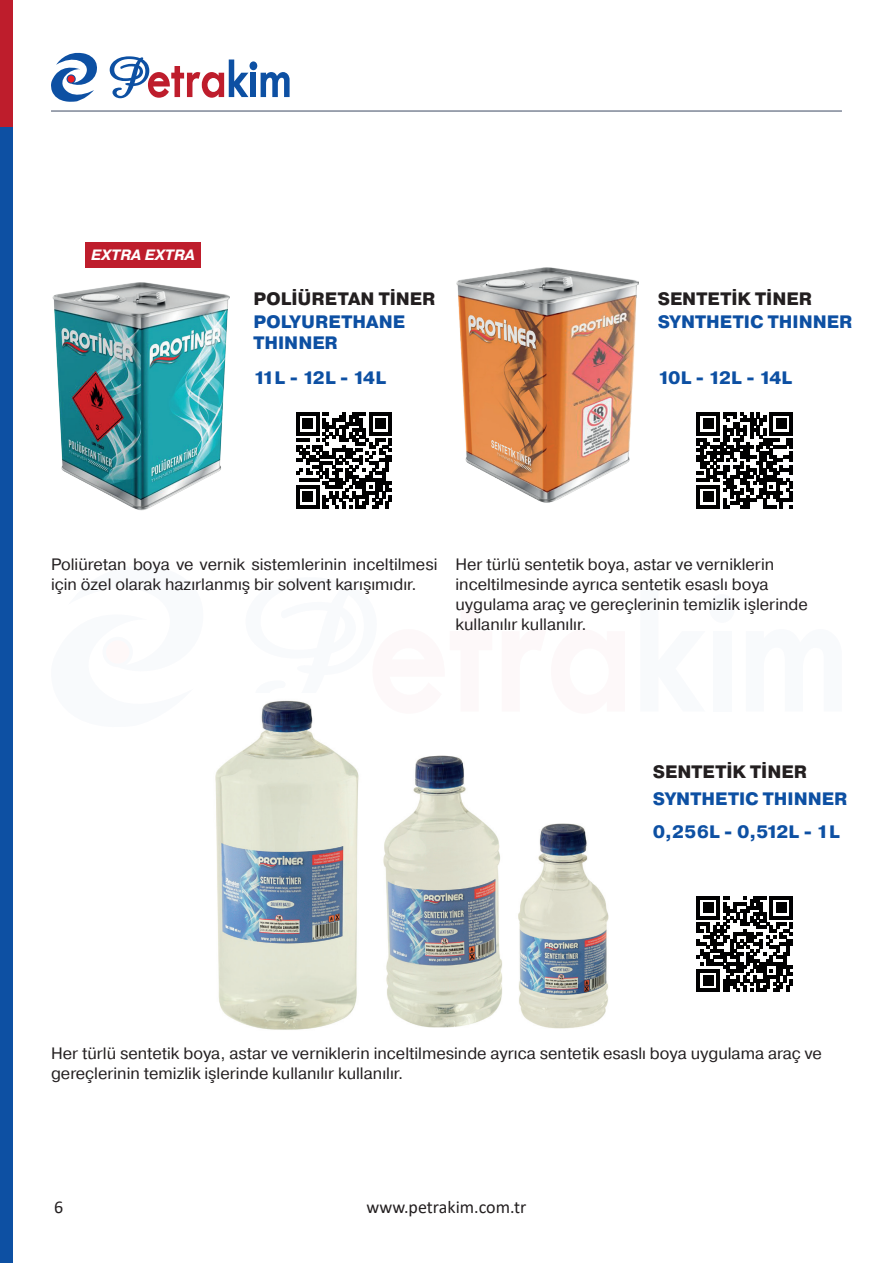
<style>
.page{position:relative;width:893px;height:1263px;background:#fff}
.page>*{position:absolute;margin:0;border:0;box-sizing:border-box;transform-origin:0 0}
.t1{font:800 18px/32.7px "Pragmatica";color:#0d50a3}
.t2{font:800 18px "Pragmatica";color:#231f20}
.t3{font:18px "Calibri";color:#231f20}
.t4{font:800 18px "Pragmatica";letter-spacing:-.055em;color:#0d50a3}
.t5{font:800 18px "Pragmatica";letter-spacing:-.065em;color:#0d50a3}
.t6{font:16.5px/19.8px "Pragmatica";color:#231f20}
.t7{font:italic 700 15px "Pragmatica";color:#fff}
</style>
<div class="page">
<div style="left:0;top:0;width:13px;height:1263px;background:#0d50a3"></div>
<div style="left:0;top:0;width:13px;height:127px;background:#be1d2c"></div>
<hr style="left:51px;top:110px;width:791px;height:2px;background:#7e8697">
<svg style="left:51px;top:52px;width:46px;height:50px"></svg>
<div style="left:68px;top:75px;width:7px;height:8px;background:#ee1d23;border-radius:50%"></div>
<svg style="left:110px;top:56px;width:180px;height:42px"></svg>
<div style="left:106px;top:640px;width:23px;height:24px;background:#fef8f8;border-radius:50%"></div>
<img style="left:457px;top:268px;width:182px;height:234px">
<svg style="left:697px;top:412px;width:96px;height:96px"></svg>
<svg style="left:697px;top:896px;width:96px;height:96px"></svg>
<img style="left:215px;top:700px;width:144px;height:330px">
<img style="left:383px;top:755px;width:119px;height:273px">
<img style="left:518px;top:823px;width:91px;height:206px">
<img style="left:52px;top:283px;width:177px;height:228px">
<svg style="left:296px;top:412px;width:96px;height:96px"></svg>
<div style="left:85px;top:242px;width:116px;height:26px;background:#be1d2c"></div>
<p class="t7" style="left:91px;top:246px;width:105px">EXTRA EXTRA</p>
<p class="t2" style="left:253px;top:288px;width:184px">POLİÜRETAN TİNER</p>
<p class="t1" style="left:253px;top:311px;width:153px;line-height:21.6px">POLYURETHANE<br>THINNER</p>
<p class="t5" style="left:253px;top:367px;width:134px">11L - 12L - 14L</p>
<p class="t2" style="left:658px;top:288px;width:156px">SENTETİK TİNER</p>
<p class="t1" style="left:658px;top:306px;width:196px">SYNTHETIC THINNER</p>
<p class="t4" style="left:658px;top:367px;width:136px">10L - 12L - 14L</p>
<p class="t6" style="left:51px;top:555px;width:388px">Poliüretan boya ve vernik sistemlerinin inceltilmesi için özel olarak hazırlanmış bir solvent karışımıdır.</p>
<p class="t6" style="left:455px;top:555px;width:354px">Her türlü sentetik boya, astar ve verniklerin inceltilmesinde ayrıca sentetik esaslı boya uygulama araç ve gereçlerinin temizlik işlerinde kullanılır kullanılır.</p>
<p class="t2" style="left:653px;top:760px;width:156px">SENTETİK TİNER</p>
<p class="t1" style="left:653px;top:783px;width:196px">SYNTHETIC THINNER<br>0,256L - 0,512L - 1L</p>
<p class="t6" style="left:51px;top:1044px;width:772px">Her türlü sentetik boya, astar ve verniklerin inceltilmesinde ayrıca sentetik esaslı boya uygulama araç ve gereçlerinin temizlik işlerinde kullanılır kullanılır.</p>
<p class="t3" style="left:54px;top:1194px;width:11px">6</p>
<p class="t3" style="left:366px;top:1194px;width:162px">www.petrakim.com.tr</p>
</div>
